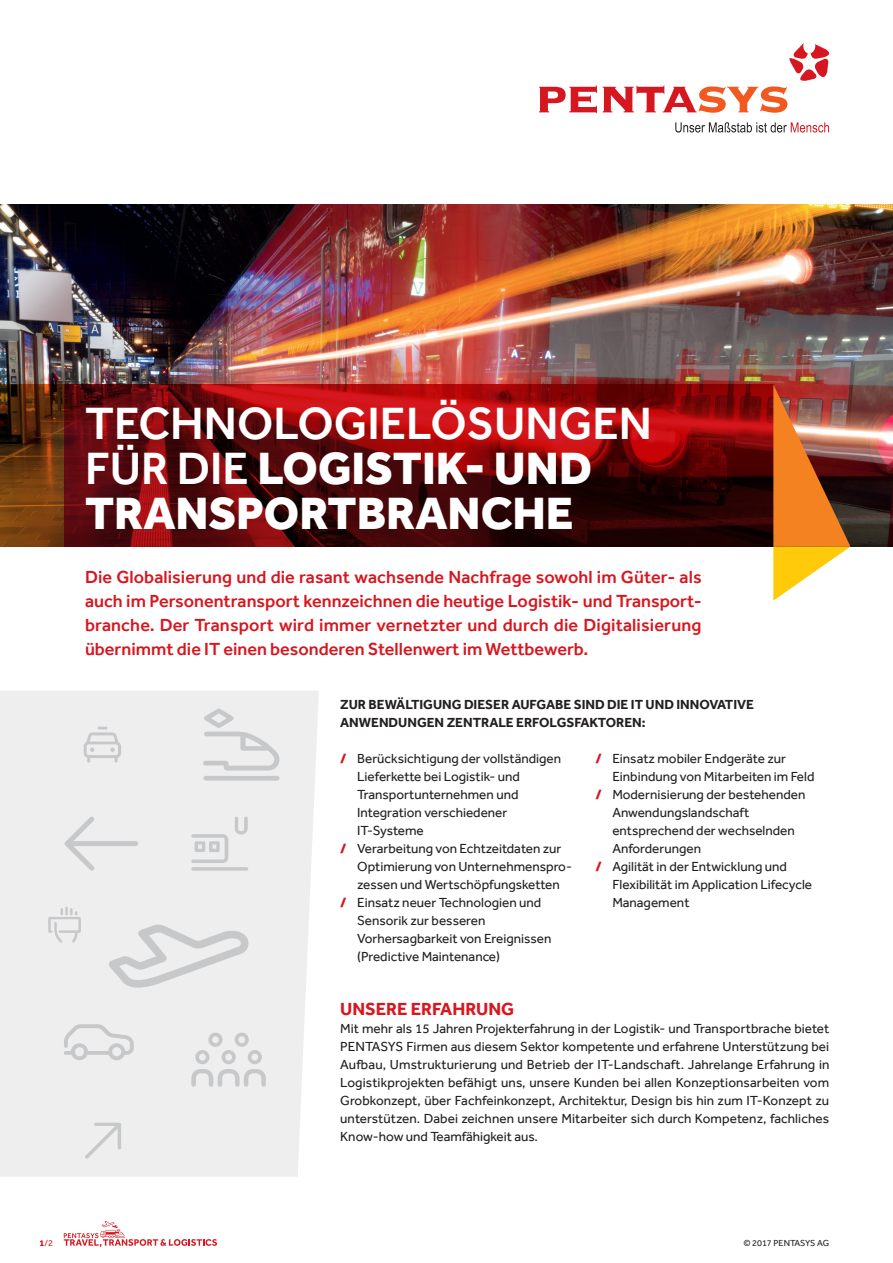
<style>
.page{position:relative;width:893px;height:1263px;background:#fff}
.page>*{position:absolute;margin:0;border:0;box-sizing:border-box;transform-origin:0 0}
.t1{font:800 46.5px/45px "Effra";color:#fff}
.t2{font:500 18px/24px "Effra";color:#d7171f;text-align:justify}
.t3{font:700 18px "Effra";color:#d7171f}
.t4{font:13.5px/18px "Effra";color:#231f20;text-align:justify}
.t5{font:700 13.5px/18px "Effra";color:#231f20}
.t6{font:9px "Effra";color:#231f20}
.t7{font:9px "Effra";color:#d7171f}
.s1{font-weight:500}
.s2{font-weight:800;color:#d7171f}
.s3{font-weight:800}
</style>
<div class="page">
<div style="left:0;top:691px;width:319px;height:486px;background:#eeeeef"></div>
<svg style="left:675px;top:122px;width:154px;height:11px"></svg>
<svg style="left:539px;top:43px;width:290px;height:70px"></svg>
<img style="left:0;top:205px;width:893px;height:342px">
<svg style="left:64px;top:385px;width:709px;height:162px;background:#67070a"></svg>
<svg style="left:773px;top:385px;width:77px;height:216px;background:#cf8748"></svg>
<svg style="left:0;top:385px;width:64px;height:162px;background:#65340d"></svg>
<svg style="left:64px;top:1221px;width:153px;height:26px"></svg>
<svg style="left:65px;top:817px;width:73px;height:54px;background:#e7e7e8"></svg>
<svg style="left:64px;top:1024px;width:70px;height:36px;background:#e1e1e2"></svg>
<svg style="left:203px;top:709px;width:76px;height:72px;background:#e2e3e4"></svg>
<svg style="left:84px;top:727px;width:37px;height:36px"></svg>
<svg style="left:191px;top:817px;width:57px;height:54px;background:#e3e3e4"></svg>
<svg style="left:109px;top:925px;width:139px;height:63px;background:#e2e2e3"></svg>
<svg style="left:191px;top:1033px;width:75px;height:54px;background:#e2e3e4"></svg>
<svg style="left:48px;top:907px;width:33px;height:36px"></svg>
<svg style="left:85px;top:1123px;width:36px;height:36px"></svg>
<h1 class="t1" style="left:85px;top:400px;width:568px"><span class="s1">TECHNOLOGIELÖSUNGEN<br>FÜR DIE</span> LOGISTIK- UND<br>TRANSPORTBRANCHE</h1>
<p class="t2" style="left:85px;top:564px;width:618px">Die Globalisierung und die rasant wachsende Nachfrage sowohl im Güter- als auch im Personentransport kennzeichnen die heutige Logistik- und Transport&shy;branche. Der Transport wird immer vernetzter und durch die Digitalisierung übernimmt die IT einen besonderen Stellenwert im Wettbewerb.</p>
<p class="t5" style="left:340px;top:695px;width:415px">ZUR BEWÄLTIGUNG DIESER AUFGABE SIND DIE IT UND INNOVATIVE<br>ANWENDUNGEN ZENTRALE ERFOLGSFAKTOREN:</p>
<p class="t4" style="left:340px;top:749px;width:223px"><span class="s2">/</span> Berücksichtigung der vollständigen</p>
<p class="t4" style="left:357px;top:767px;width:164px">Lieferkette bei Logistik- und</p>
<p class="t4" style="left:357px;top:785px;width:163px">Transportunternehmen und</p>
<p class="t4" style="left:357px;top:803px;width:152px">Integration verschiedener</p>
<p class="t4" style="left:357px;top:821px;width:68px">IT-Systeme</p>
<p class="t4" style="left:340px;top:839px;width:223px"><span class="s2">/</span> Verarbeitung von Echtzeitdaten zur</p>
<p class="t4" style="left:357px;top:857px;width:216px">Optimierung von Unternehmenspro-</p>
<p class="t4" style="left:357px;top:875px;width:204px">zessen und Wertschöpfungsketten</p>
<p class="t4" style="left:340px;top:893px;width:203px"><span class="s2">/</span> Einsatz neuer Technologien und</p>
<p class="t4" style="left:357px;top:911px;width:130px">Sensorik zur besseren</p>
<p class="t4" style="left:357px;top:929px;width:196px">Vorhersagbarkeit von Ereignissen</p>
<p class="t4" style="left:357px;top:947px;width:144px">(Predictive Maintenance)</p>
<p class="t4" style="left:595px;top:749px;width:192px"><span class="s2">/</span> Einsatz mobiler Endgeräte zur</p>
<p class="t4" style="left:612px;top:767px;width:204px">Einbindung von Mitarbeiten im Feld</p>
<p class="t4" style="left:595px;top:785px;width:212px"><span class="s2">/</span> Modernisierung der bestehenden</p>
<p class="t4" style="left:612px;top:803px;width:138px">Anwendungslandschaft</p>
<p class="t4" style="left:612px;top:821px;width:184px">entsprechend der wechselnden</p>
<p class="t4" style="left:612px;top:839px;width:90px">Anforderungen</p>
<p class="t4" style="left:595px;top:857px;width:193px"><span class="s2">/</span> Agilität in der Entwicklung und</p>
<p class="t4" style="left:612px;top:875px;width:201px">Flexibilität im Application Lifecycle</p>
<p class="t4" style="left:612px;top:893px;width:79px">Management</p>
<h2 class="t3" style="left:340px;top:998px;width:176px">UNSERE ERFAHRUNG</h2>
<p class="t4" style="left:340px;top:1019px;width:491px">Mit mehr als 15 Jahren Projekterfahrung in der Logistik- und Transportbrache bietet PENTASYS Firmen aus diesem Sektor kompetente und erfahrene Unterstützung bei Aufbau, Umstrukturierung und Betrieb der IT-Landschaft. Jahrelange Erfahrung in Logistikprojekten befähigt uns, unsere Kunden bei allen Konzeptionsarbeiten vom Grobkonzept, über Fachfeinkonzept, Architektur, Design bis hin zum IT-Konzept zu unterstützen. Dabei zeichnen unsere Mitarbeiter sich durch Kompetenz, fachliches Know-how und Teamfähigkeit aus.</p>
<p class="t7" style="left:40px;top:1237px;width:15px"><span class="s3">1</span>/2</p>
<p class="t6" style="left:743px;top:1237px;width:87px">© 2017 PENTASYS AG</p>
</div>
